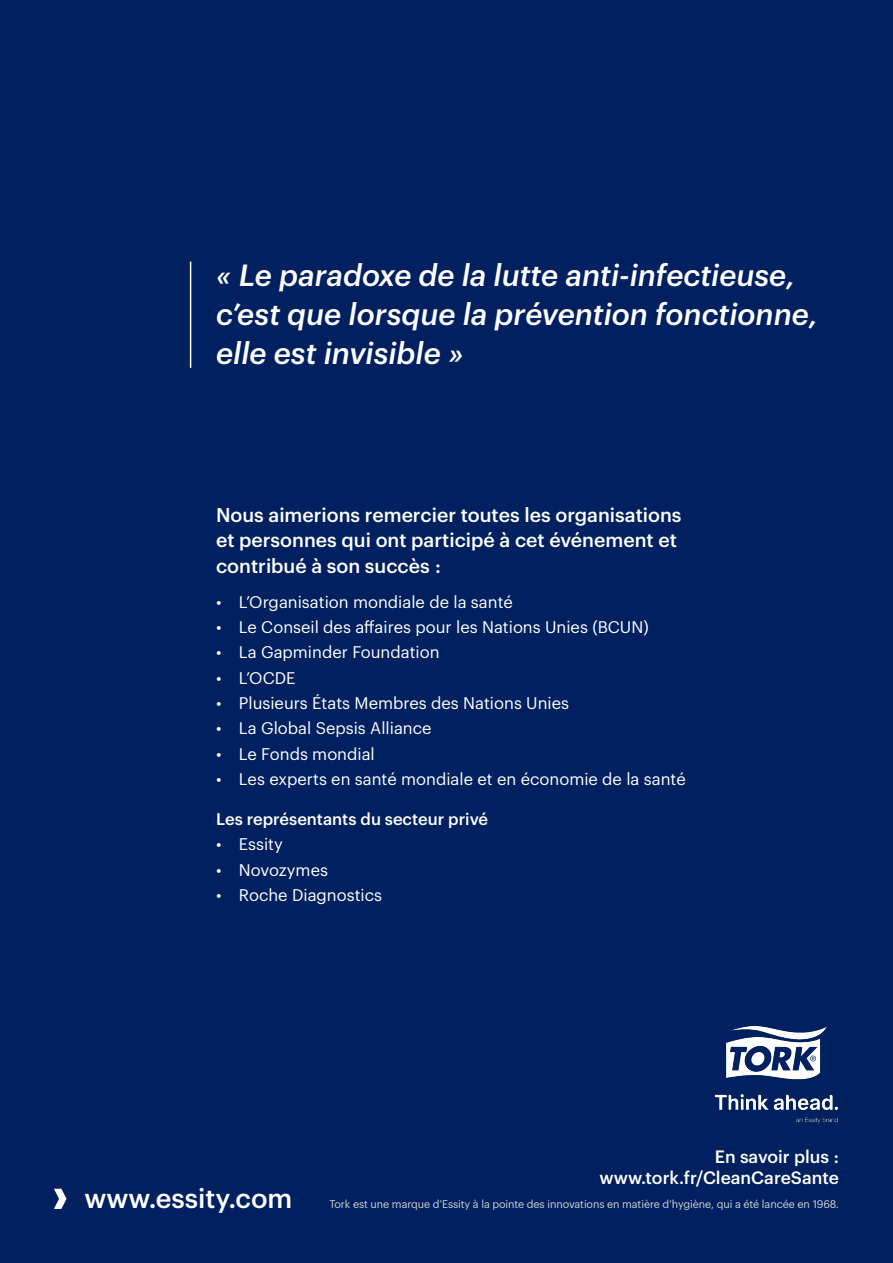
<style>
.page{position:relative;width:893px;height:1263px;background:#002060}
.page>*{position:absolute;margin:0;border:0;box-sizing:border-box;transform-origin:0 0}
.Subheadline_Regular_blue{font:italic 500 30px/39px "Graphik";color:#fff}
.t1{font:500 27px "Graphik";color:#fff}
.Subheadline_Regular_blue-2{font:500 19.5px/25.3px "Graphik";color:#fff}
.Subheadline_Regular_blue-3{font:500 17.55px/21px "Graphik";color:#fff;text-align:right}
.t2{font:16.5px "Graphik";color:#fff}
.Subheadline_Regular_blue-4{font:500 16.5px "Graphik";color:#fff}
.Subheadline_Regular_blue-5{font:10.8px "Graphik";letter-spacing:-.01em;color:#d1d2d4}
</style>
<div class="page">
<svg style="left:54px;top:1189px;width:12px;height:20px"></svg>
<img style="left:714px;top:1026px;width:124px;height:98px">
<hr style="left:190px;top:261px;width:1px;height:107px;background:#fff">
<p class="Subheadline_Regular_blue" style="left:216px;top:253px;width:603px">« Le paradoxe de la lutte anti-infectieuse, c’est que lorsque la prévention fonctionne, elle est invisible »</p>
<p class="Subheadline_Regular_blue-2" style="left:216px;top:501px;width:467px">Nous aimerions remercier toutes les organisations et personnes qui ont participé à cet événement et contribué à son succès :</p>
<p class="t2" style="left:216px;top:589px;width:298px">• L’Organisation mondiale de la santé</p>
<p class="t2" style="left:216px;top:615px;width:434px">• Le Conseil des affaires pour les Nations Unies (BCUN)</p>
<p class="t2" style="left:216px;top:640px;width:225px">• La Gapminder Foundation</p>
<p class="t2" style="left:216px;top:665px;width:81px">• L’OCDE</p>
<p class="t2" style="left:216px;top:691px;width:355px">• Plusieurs États Membres des Nations Unies</p>
<p class="t2" style="left:216px;top:716px;width:217px">• La Global Sepsis Alliance</p>
<p class="t2" style="left:216px;top:741px;width:160px">• Le Fonds mondial</p>
<p class="t2" style="left:216px;top:767px;width:471px">• Les experts en santé mondiale et en économie de la santé</p>
<p class="Subheadline_Regular_blue-4" style="left:216px;top:806px;width:274px">Les représentants du secteur privé</p>
<p class="t2" style="left:216px;top:832px;width:68px">• Essity</p>
<p class="t2" style="left:216px;top:857px;width:113px">• Novozymes</p>
<p class="t2" style="left:216px;top:882px;width:168px">• Roche Diagnostics</p>
<h4 class="t1" style="left:84px;top:1177px;width:210px">www.essity.com</h4>
<p class="Subheadline_Regular_blue-3" style="left:599px;top:1145px;width:241px">En savoir plus : www.tork.fr/CleanCareSante</p>
<p class="Subheadline_Regular_blue-5" style="left:329px;top:1196px;width:511px">Tork est une marque d’Essity à la pointe des innovations en matière d’hygiène, qui a été lancée en 1968.</p>
</div>
